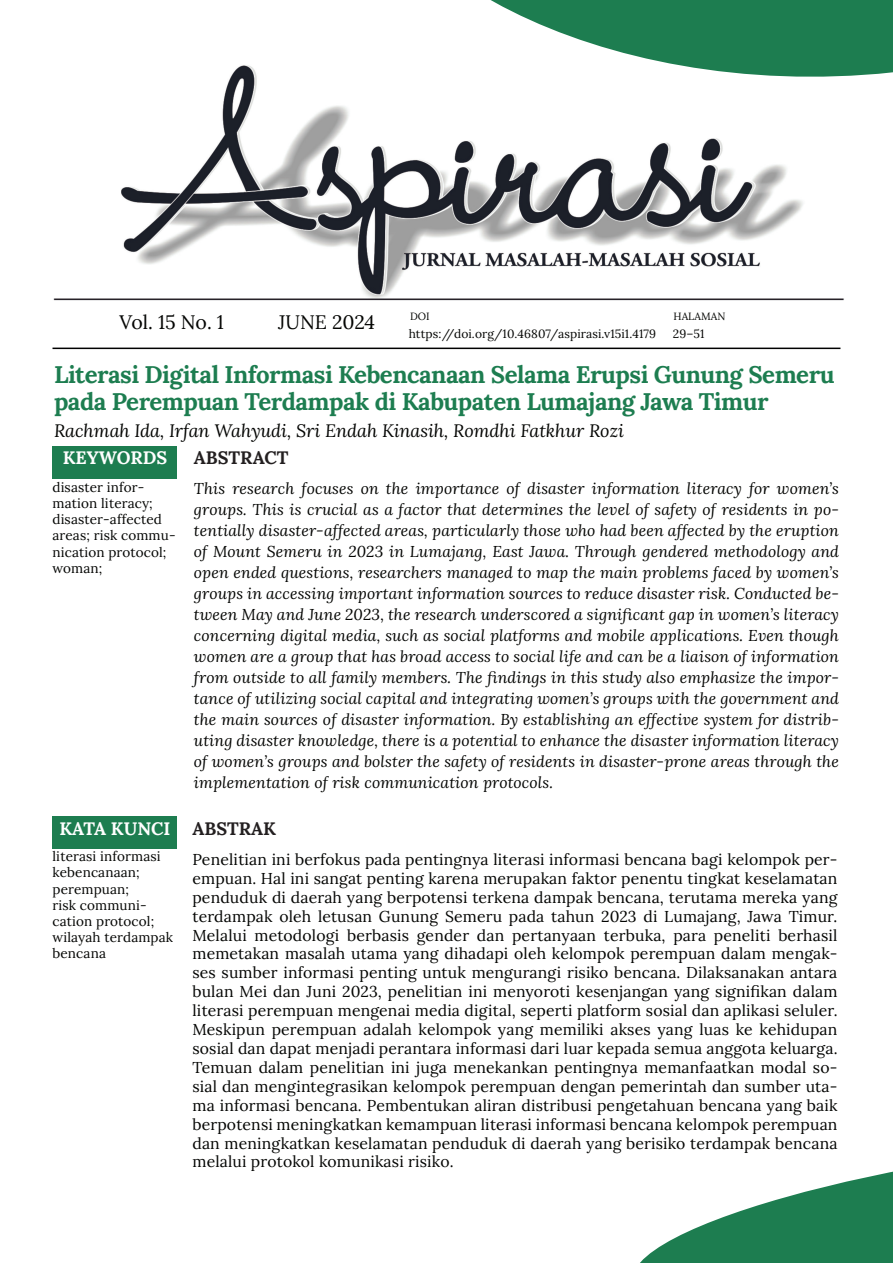
<style>
.page{position:relative;width:893px;height:1263px;background:#fff}
.page>*{position:absolute;margin:0;border:0;box-sizing:border-box;transform-origin:0 0}
.t1{font:700 24px/27px "Lora";letter-spacing:-.02em;color:#1d7d50}
.t2{font:19.5px "Lora";color:#040503}
.t3{font:italic 18px "Lora";color:#040503}
.t4{font:700 18px "Lora";color:#fff}
.t5{font:700 18px "Lora";color:#231f20}
.t6{font:15.75px/18.9px "Lora";letter-spacing:.01em;color:#040503;text-align:justify}
.t7{font:italic 15.75px/21px "Lora";letter-spacing:.01em;color:#040503;text-align:justify}
.t8{font:13.5px/16.2px "Lora";letter-spacing:.01em;color:#040503}
.t9{font:12px "Lora";letter-spacing:.01em;color:#040503}
.t10{font:10.5px "Lora";color:#040503}
</style>
<div class="page">
<img style="left:52px;top:65px;width:792px;height:752px">
<svg style="left:366px;top:0;width:527px;height:112px"></svg>
<svg style="left:640px;top:1171px;width:253px;height:92px"></svg>
<hr style="left:52px;top:348px;width:788px;height:1px;background:#000">
<div style="left:52px;top:446px;width:125px;height:32px;background:#1d7d50"></div>
<div style="left:52px;top:817px;width:125px;height:32px;background:#1d7d50"></div>
<p class="t2" style="left:120px;top:307px;width:106px">Vol. 15 No. 1</p>
<p class="t2" style="left:278px;top:307px;width:99px">JUNE 2024</p>
<p class="t10" style="left:410px;top:308px;width:21px">DOI</p>
<p class="t10" style="left:673px;top:308px;width:53px">HALAMAN</p>
<p class="t9" style="left:409px;top:324px;width:249px">https://doi.org/10.46807/aspirasi.v15i1.4179</p>
<p class="t9" style="left:673px;top:324px;width:33px">29–51</p>
<h1 class="t1" style="left:54px;top:360px;width:782px">Literasi Digital Informasi Kebencanaan Selama Erupsi Gunung Semeru pada Perempuan Terdampak di Kabupaten Lumajang Jawa Timur</h1>
<p class="t3" style="left:54px;top:419px;width:571px">Rachmah Ida, Irfan Wahyudi, Sri Endah Kinasih, Romdhi Fatkhur Rozi</p>
<p class="t4" style="left:63px;top:444px;width:106px">KEYWORDS</p>
<p class="t5" style="left:194px;top:444px;width:96px">ABSTRACT</p>
<p class="t8" style="left:52px;top:478px;width:125px">disaster infor&shy;mation literacy; disaster-affected areas; risk commu&shy;nication protocol; woman;</p>
<p class="t7" style="left:194px;top:478px;width:647px">This research focuses on the importance of disaster information literacy for women’s groups. This is crucial as a factor that determines the level of safety of residents in po&shy;tentially disaster-affected areas, particularly those who had been affected by the eruption of Mount Semeru in 2023 in Lumajang, East Jawa. Through gendered methodology and open ended questions, researchers managed to map the main problems faced by women’s groups in accessing important information sources to reduce disaster risk. Conducted be&shy;tween May and June 2023, the research underscored a significant gap in women’s literacy concerning digital media, such as social platforms and mobile applications. Even though women are a group that has broad access to social life and can be a liaison of information from outside to all family members. The findings in this study also emphasize the impor&shy;tance of utilizing social capital and integrating women’s groups with the government and the main sources of disaster information. By establishing an effective system for distrib&shy;uting disaster knowledge, there is a potential to enhance the disaster information literacy of women’s groups and bolster the safety of residents in disaster-prone areas through the implementation of risk communication protocols.</p>
<p class="t4" style="left:59px;top:815px;width:112px">KATA KUNCI</p>
<p class="t5" style="left:192px;top:815px;width:85px">ABSTRAK</p>
<p class="t8" style="left:52px;top:847px;width:122px">literasi informasi kebencanaan; perempuan;<br>risk communi&shy;cation protocol; wilayah terdampak bencana</p>
<p class="t6" style="left:192px;top:849px;width:647px">Penelitian ini berfokus pada pentingnya literasi informasi bencana bagi kelompok per&shy;empuan. Hal ini sangat penting karena merupakan faktor penentu tingkat keselamatan penduduk di daerah yang berpotensi terkena dampak bencana, terutama mereka yang terdampak oleh letusan Gunung Semeru pada tahun 2023 di Lumajang, Jawa Timur.<br>Melalui metodologi berbasis gender dan pertanyaan terbuka, para peneliti berhasil memetakan masalah utama yang dihadapi oleh kelompok perempuan dalam mengak&shy;ses sumber informasi penting untuk mengurangi risiko bencana. Dilaksanakan antara bulan Mei dan Juni 2023, penelitian ini menyoroti kesenjangan yang signifikan dalam literasi perempuan mengenai media digital, seperti platform sosial dan aplikasi seluler.<br>Meskipun perempuan adalah kelompok yang memiliki akses yang luas ke kehidupan sosial dan dapat menjadi perantara informasi dari luar kepada semua anggota keluarga.<br>Temuan dalam penelitian ini juga menekankan pentingnya memanfaatkan modal so&shy;sial dan mengintegrasikan kelompok perempuan dengan pemerintah dan sumber uta&shy;ma informasi bencana. Pembentukan aliran distribusi pengetahuan bencana yang baik berpotensi meningkatkan kemampuan literasi informasi bencana kelompok perempuan dan meningkatkan keselamatan penduduk di daerah yang berisiko terdampak bencana melalui protokol komunikasi risiko.</p>
</div>
